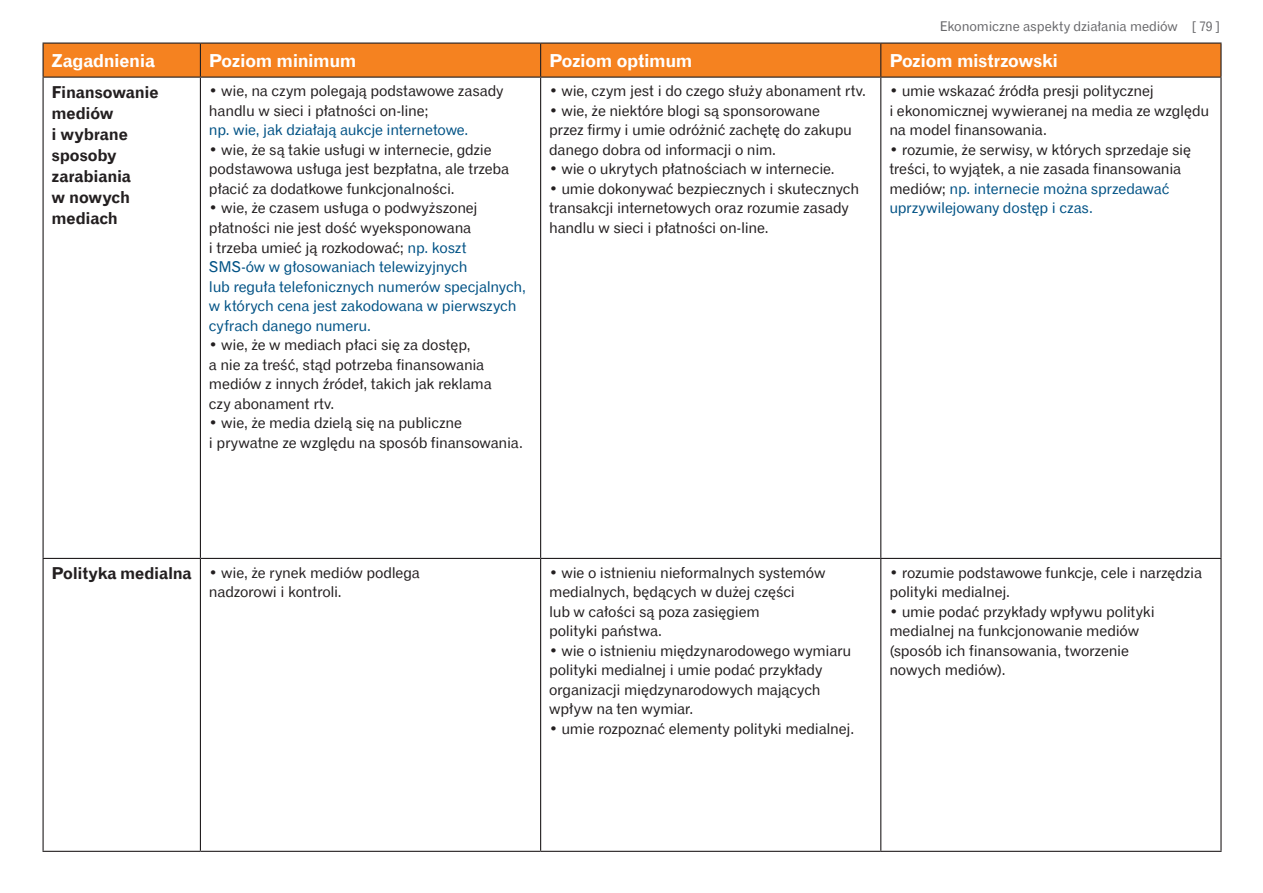
<style>
.page{position:relative;width:1263px;height:893px;background:#fff}
.page>*{position:absolute;margin:0;border:0;box-sizing:border-box;transform-origin:0 0}
._1_rzad{font:18px "Gothic 720 EU Bold";letter-spacing:-.02em;color:#fff}
._1_kolumna{font:16.5px/21px "Gothic 720 EU Bold";letter-spacing:-.015em;color:#231f20}
.txt1{font:15px/19.5px "Gothic 720 EU Normal";letter-spacing:-.015em;color:#231f20}
.txt1-2{font:15px/19.5px "Gothic 720 EU Normal";letter-spacing:-.015em;color:#005285}
.t1{font:13.5px "Gothic 720 EU Normal";letter-spacing:-.01em;color:#69696c}
.s1{color:#005285}
.s2{color:#231f20}
</style>
<div class="page">
<div style="left:44px;top:44px;width:1176px;height:33px;background:#f58220"></div>
<hr style="left:43px;top:43px;width:157px;height:1px;background:#231f20">
<hr style="left:43px;top:44px;width:1px;height:33px;background:#231f20">
<hr style="left:200px;top:43px;width:341px;height:1px;background:#231f20">
<hr style="left:200px;top:44px;width:1px;height:33px;background:#231f20">
<hr style="left:541px;top:43px;width:340px;height:1px;background:#231f20">
<hr style="left:540px;top:44px;width:1px;height:33px;background:#231f20">
<hr style="left:881px;top:43px;width:340px;height:1px;background:#231f20">
<hr style="left:880px;top:44px;width:1px;height:33px;background:#231f20">
<hr style="left:1220px;top:44px;width:1px;height:33px;background:#231f20">
<hr style="left:43px;top:77px;width:157px;height:1px;background:#231f20">
<hr style="left:43px;top:78px;width:1px;height:480px;background:#231f20">
<hr style="left:200px;top:77px;width:341px;height:1px;background:#231f20">
<hr style="left:200px;top:78px;width:1px;height:480px;background:#231f20">
<hr style="left:541px;top:77px;width:340px;height:1px;background:#231f20">
<hr style="left:540px;top:78px;width:1px;height:480px;background:#231f20">
<hr style="left:881px;top:77px;width:340px;height:1px;background:#231f20">
<hr style="left:880px;top:78px;width:1px;height:480px;background:#231f20">
<hr style="left:1220px;top:78px;width:1px;height:480px;background:#231f20">
<hr style="left:43px;top:558px;width:157px;height:1px;background:#231f20">
<hr style="left:43px;top:559px;width:1px;height:292px;background:#231f20">
<hr style="left:200px;top:558px;width:341px;height:1px;background:#231f20">
<hr style="left:200px;top:559px;width:1px;height:292px;background:#231f20">
<hr style="left:541px;top:558px;width:340px;height:1px;background:#231f20">
<hr style="left:540px;top:559px;width:1px;height:292px;background:#231f20">
<hr style="left:881px;top:558px;width:340px;height:1px;background:#231f20">
<hr style="left:880px;top:559px;width:1px;height:292px;background:#231f20">
<hr style="left:1220px;top:559px;width:1px;height:292px;background:#231f20">
<hr style="left:43px;top:851px;width:157px;height:1px;background:#231f20">
<hr style="left:200px;top:851px;width:341px;height:1px;background:#231f20">
<hr style="left:541px;top:851px;width:340px;height:1px;background:#231f20">
<hr style="left:881px;top:851px;width:340px;height:1px;background:#231f20">
<p class="t1" style="left:940px;top:18px;width:282px">Ekonomiczne aspekty działania mediów [ 79 ]</p>
<p class="_1_rzad" style="left:52px;top:49px;width:105px">Zagadnienia</p>
<p class="_1_rzad" style="left:209px;top:49px;width:149px">Poziom minimum</p>
<p class="_1_rzad" style="left:549px;top:49px;width:145px">Poziom optimum</p>
<p class="_1_rzad" style="left:889px;top:49px;width:170px">Poziom mistrzowski</p>
<p class="_1_kolumna" style="left:52px;top:82px;width:109px">Finansowanie mediów<br>i wybrane sposoby zarabiania<br>w nowych mediach</p>
<p class="txt1" style="left:209px;top:82px;width:296px">• wie, na czym polegają podstawowe zasady handlu w sieci i płatności on-line;<br><span class="s1">np. wie, jak działają aukcje internetowe.</span></p>
<p class="txt1" style="left:549px;top:82px;width:318px">• wie, czym jest i do czego służy abonament rtv.</p>
<p class="txt1" style="left:549px;top:101px;width:304px">• wie, że niektóre blogi są sponsorowane przez firmy i umie odróżnić zachętę do zakupu danego dobra od informacji o nim.</p>
<p class="txt1" style="left:549px;top:160px;width:287px">• wie o ukrytych płatnościach w internecie.</p>
<p class="txt1" style="left:549px;top:179px;width:312px">• umie dokonywać bezpiecznych i skutecznych transakcji internetowych oraz rozumie zasady handlu w sieci i płatności on-line.</p>
<p class="txt1" style="left:889px;top:82px;width:321px">• umie wskazać źródła presji politycznej<br>i ekonomicznej wywieranej na media ze względu na model finansowania.</p>
<p class="txt1" style="left:889px;top:140px;width:303px">• rozumie, że serwisy, w których sprzedaje się treści, to wyjątek, a nie zasada finansowania mediów; <span class="s1">np. internecie można sprzedawać uprzywilejowany dostęp i czas.</span></p>
<p class="txt1" style="left:209px;top:140px;width:302px">• wie, że są takie usługi w internecie, gdzie podstawowa usługa jest bezpłatna, ale trzeba płacić za dodatkowe funkcjonalności.</p>
<p class="txt1-2" style="left:209px;top:199px;width:319px"><span class="s2">• wie, że czasem usługa o podwyższonej płatności nie jest dość wyeksponowana<br>i trzeba umieć ją rozkodować;</span> np. koszt SMS-ów w głosowaniach telewizyjnych<br>lub reguła telefonicznych numerów specjalnych, w których cena jest zakodowana w pierwszych cyfrach danego numeru.</p>
<p class="txt1" style="left:209px;top:335px;width:284px">• wie, że w mediach płaci się za dostęp,<br>a nie za treść, stąd potrzeba finansowania mediów z innych źródeł, takich jak reklama czy abonament rtv.</p>
<p class="txt1" style="left:209px;top:413px;width:315px">• wie, że media dzielą się na publiczne<br>i prywatne ze względu na sposób finansowania.</p>
<p class="_1_kolumna" style="left:52px;top:563px;width:142px">Polityka medialna</p>
<p class="txt1" style="left:209px;top:563px;width:213px">• wie, że rynek mediów podlega nadzorowi i kontroli.</p>
<p class="txt1" style="left:549px;top:563px;width:278px">• wie o istnieniu nieformalnych systemów medialnych, będących w dużej części<br>lub w całości są poza zasięgiem<br>polityki państwa.</p>
<p class="txt1" style="left:549px;top:641px;width:304px">• wie o istnieniu międzynarodowego wymiaru polityki medialnej i umie podać przykłady organizacji międzynarodowych mających wpływ na ten wymiar.</p>
<p class="txt1" style="left:549px;top:719px;width:307px">• umie rozpoznać elementy polityki medialnej.</p>
<p class="txt1" style="left:889px;top:563px;width:314px">• rozumie podstawowe funkcje, cele i narzędzia polityki medialnej.</p>
<p class="txt1" style="left:889px;top:602px;width:267px">• umie podać przykłady wpływu polityki medialnej na funkcjonowanie mediów (sposób ich finansowania, tworzenie nowych mediów).</p>
</div>
